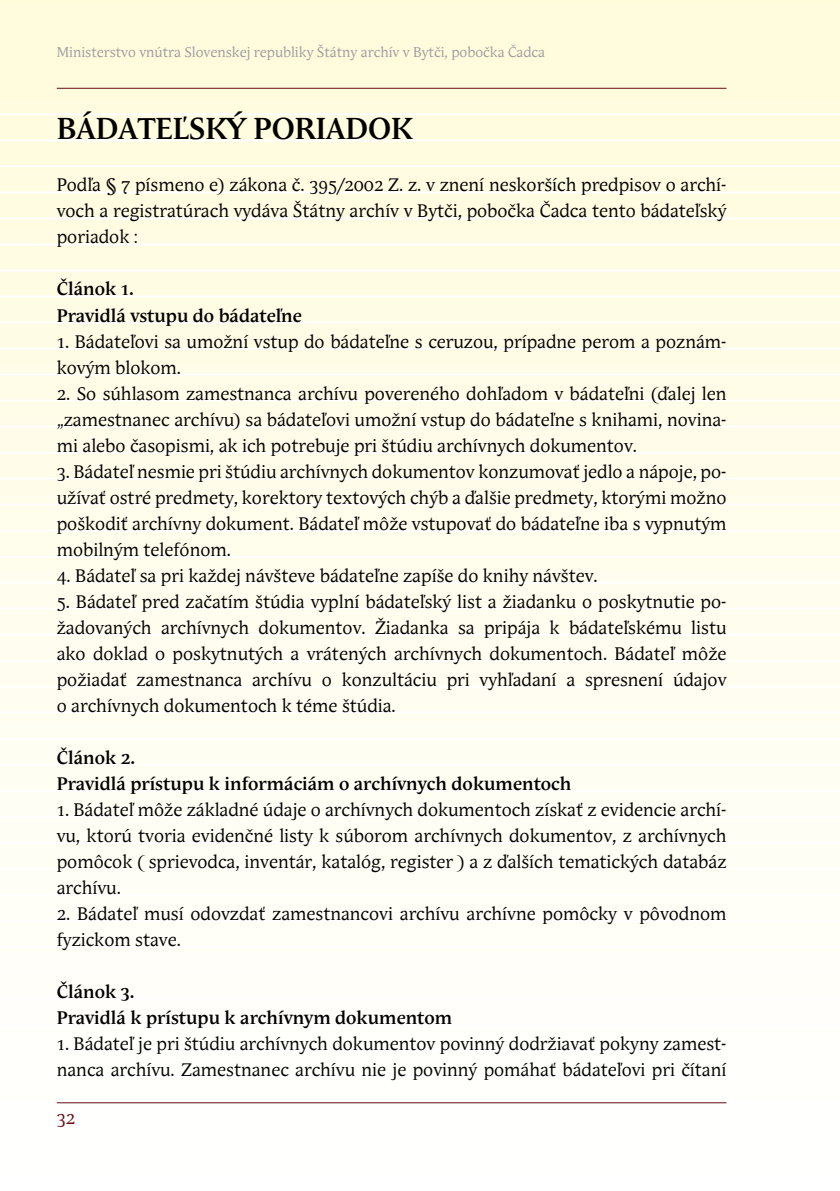
<style>
.page{position:relative;width:840px;height:1191px;background:#fff}
.page>*{position:absolute;margin:0;border:0;box-sizing:border-box;transform-origin:0 0}
.t1{font:700 30px "Andulka";color:#000}
.t2{font:18px/26px "Andulka";color:#000;text-align:justify}
.t3{font:700 18px/26px "Andulka";color:#000}
.t4{font:18px "Andulka";color:#660a15}
.t5{font:14px "Andulka";color:#9c9d9f}
</style>
<div class="page">
<div style="left:0;top:0;width:839px;height:1191px;background:linear-gradient(to bottom,#fffbdb,#fff)"></div>
<hr style="left:0;top:113px;width:839px;height:2px;background:#fff">
<hr style="left:0;top:139px;width:839px;height:2px;background:#fff">
<hr style="left:0;top:165px;width:839px;height:2px;background:#fff">
<hr style="left:0;top:191px;width:839px;height:2px;background:#fff">
<hr style="left:0;top:217px;width:839px;height:2px;background:#fff">
<hr style="left:0;top:243px;width:839px;height:2px;background:#fff">
<hr style="left:0;top:269px;width:839px;height:2px;background:#fff">
<hr style="left:0;top:295px;width:839px;height:2px;background:#fff">
<hr style="left:0;top:321px;width:839px;height:2px;background:#fff">
<hr style="left:0;top:347px;width:839px;height:2px;background:#fff">
<hr style="left:0;top:373px;width:839px;height:2px;background:#fff">
<hr style="left:0;top:399px;width:839px;height:2px;background:#fff">
<hr style="left:0;top:425px;width:839px;height:2px;background:#fff">
<hr style="left:0;top:451px;width:839px;height:2px;background:#fff">
<hr style="left:0;top:477px;width:839px;height:2px;background:#fff">
<hr style="left:0;top:503px;width:839px;height:2px;background:#fff">
<hr style="left:0;top:529px;width:839px;height:2px;background:#fff">
<hr style="left:0;top:555px;width:839px;height:2px;background:#fff">
<hr style="left:0;top:581px;width:839px;height:2px;background:#fff">
<hr style="left:0;top:607px;width:839px;height:2px;background:#fff">
<hr style="left:0;top:633px;width:839px;height:2px;background:#fff">
<hr style="left:0;top:659px;width:839px;height:2px;background:#fff">
<hr style="left:0;top:685px;width:839px;height:2px;background:#fff">
<hr style="left:0;top:711px;width:839px;height:2px;background:#fff">
<hr style="left:0;top:737px;width:839px;height:2px;background:#fff">
<hr style="left:0;top:763px;width:839px;height:2px;background:#fff">
<hr style="left:0;top:789px;width:839px;height:2px;background:#fff">
<hr style="left:0;top:815px;width:839px;height:2px;background:#fff">
<hr style="left:0;top:841px;width:839px;height:2px;background:#fff">
<hr style="left:0;top:867px;width:839px;height:2px;background:#fff">
<hr style="left:0;top:893px;width:839px;height:2px;background:#fff">
<hr style="left:0;top:919px;width:839px;height:2px;background:#fff">
<hr style="left:0;top:945px;width:839px;height:2px;background:#fff">
<hr style="left:0;top:971px;width:839px;height:2px;background:#fff">
<hr style="left:0;top:997px;width:839px;height:2px;background:#fff">
<hr style="left:0;top:1023px;width:839px;height:2px;background:#fff">
<hr style="left:0;top:1049px;width:839px;height:2px;background:#fff">
<hr style="left:0;top:1075px;width:839px;height:2px;background:#fff">
<hr style="left:57px;top:88px;width:669px;height:1px;background:#660a15">
<hr style="left:57px;top:1102px;width:669px;height:1px;background:#660a15">
<svg style="left:839px;top:0;width:1px;height:815px"></svg>
<p class="t5" style="left:57px;top:43px;width:489px">Ministerstvo vnútra Slovenskej republiky Štátny archív v Bytči, pobočka Čadca</p>
<h1 class="t1" style="left:57px;top:111px;width:357px">BÁDATEĽSKÝ PORIADOK</h1>
<p class="t2" style="left:57px;top:173px;width:670px">Podľa § 7 písmeno e) zákona č. 395/2002 Z. z. v znení neskorších predpisov o archí&shy;voch a registratúrach vydáva Štátny archív v Bytči, pobočka Čadca tento bádateľský poriadok :</p>
<p class="t3" style="left:57px;top:277px;width:246px">Článok 1.<br>Pravidlá vstupu do bádateľne</p>
<p class="t2" style="left:57px;top:329px;width:670px">1. Bádateľovi sa umožní vstup do bádateľne s ceruzou, prípadne perom a poznám&shy;kovým blokom.</p>
<p class="t2" style="left:57px;top:381px;width:670px">2. So súhlasom zamestnanca archívu povereného dohľadom v bádateľni (ďalej len „zamestnanec archívu) sa bádateľovi umožní vstup do bádateľne s knihami, novina&shy;mi alebo časopismi, ak ich potrebuje pri štúdiu archívnych dokumentov.</p>
<p class="t2" style="left:57px;top:459px;width:670px">3. Bádateľ nesmie pri štúdiu archívnych dokumentov konzumovať jedlo a nápoje, po&shy;užívať ostré predmety, korektory textových chýb a ďalšie predmety, ktorými možno poškodiť archívny dokument. Bádateľ môže vstupovať do bádateľne iba s vypnutým mobilným telefónom.</p>
<p class="t2" style="left:57px;top:563px;width:542px">4. Bádateľ sa pri každej návšteve bádateľne zapíše do knihy návštev.</p>
<p class="t2" style="left:57px;top:589px;width:671px">5. Bádateľ pred začatím štúdia vyplní bádateľský list a žiadanku o poskytnutie po&shy;žadovaných archívnych dokumentov. Žiadanka sa pripája k bádateľskému listu ako doklad o poskytnutých a vrátených archívnych dokumentoch. Bádateľ môže požiadať zamestnanca archívu o konzultáciu pri vyhľadaní a spresnení údajov o archívnych dokumentoch k téme štúdia.</p>
<p class="t3" style="left:57px;top:745px;width:516px">Článok 2.<br>Pravidlá prístupu k informáciám o archívnych dokumentoch</p>
<p class="t2" style="left:57px;top:797px;width:670px">1. Bádateľ môže základné údaje o archívnych dokumentoch získať z evidencie archí&shy;vu, ktorú tvoria evidenčné listy k súborom archívnych dokumentov, z archívnych pomôcok ( sprievodca, inventár, katalóg, register ) a z ďalších tematických databáz archívu.</p>
<p class="t2" style="left:57px;top:901px;width:670px">2. Bádateľ musí odovzdať zamestnancovi archívu archívne pomôcky v pôvodnom fyzickom stave.</p>
<p class="t3" style="left:57px;top:979px;width:397px">Článok 3.<br>Pravidlá k prístupu k archívnym dokumentom</p>
<p class="t2" style="left:57px;top:1031px;width:670px">1. Bádateľ je pri štúdiu archívnych dokumentov povinný dodržiavať pokyny zamest&shy;nanca archívu. Zamestnanec archívu nie je povinný pomáhať bádateľovi pri čítaní</p>
<p class="t4" style="left:57px;top:1107px;width:20px">32</p>
</div>
